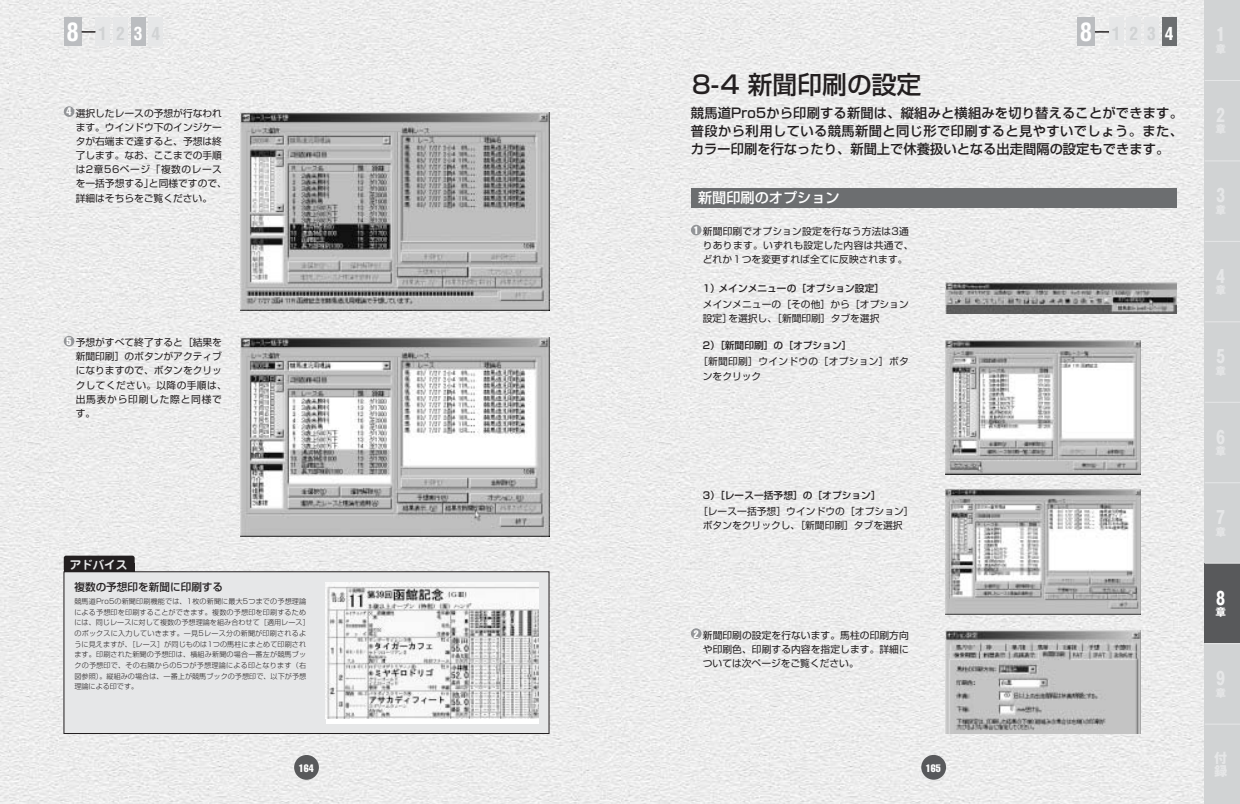
<style>
.page{position:relative;width:1240px;height:804px;background:#fff}
.page>*{position:absolute;margin:0;border:0;box-sizing:border-box;transform-origin:0 0}
.t1{font:500 24.75px "Shin Go";color:#231f20}
.t2{font:700 condensed 17.75px "Helvetica";letter-spacing:.5em;color:#d1d3d4}
.t3{font:700 17.75px "Gothic MB101";color:#e6e7e8}
.t4{font:700 17.75px "Gothic MB101";color:#fff}
.t5{font:500 14.12px "Shin Go";color:#fff}
.t6{font:500 13.25px/17.8px "Shin Go";color:#231f20;text-align:justify}
.t7{font:700 13.25px "Gothic MB101";color:#e6e7e8}
.t8{font:700 11.5px "Jun 501";color:#e6e7e8}
.t9{font:500 10.62px "Shin Go";color:#231f20}
.t10{font:extra-condensed 10.62px "Helvetica";color:#fff}
.t11{font:700 10.62px "Gothic MB101";color:#fff}
.t12{font:9.75px/14.1px "Shin Go";color:#231f20}
.t13{font:9.75px/14.1px "Shin Go";letter-spacing:.02em;color:#231f20}
.t14{font:500 9.75px "Shin Go";color:#231f20}
.t15{font:9.75px/14.1px "Shin Go";letter-spacing:.03em;color:#231f20}
.t16{font:300 7.12px/10.6px "Shin Go";letter-spacing:.02em;color:#231f20}
.s1{font-size:24.75px;color:#fff}
.s2{color:#fff}
.s3{font-family:"Helvetica";font-stretch:extra-condensed;font-size:10.62px;color:#fff}
</style>
<div class="page">
<img style="left:620px;top:0;width:585px;height:804px">
<div style="left:921px;top:755px;width:25px;height:24px;background:#58595b;border-radius:50%"></div>
<img style="left:946px;top:282px;width:230px;height:31px">
<div style="left:691px;top:225px;width:11px;height:10px;background:#939598;border-radius:50%"></div>
<img style="left:946px;top:341px;width:195px;height:133px">
<img style="left:946px;top:489px;width:195px;height:126px">
<img style="left:946px;top:630px;width:195px;height:103px">
<div style="left:691px;top:628px;width:11px;height:11px;background:#939598;border-radius:50%"></div>
<div style="left:1077px;top:18px;width:18px;height:28px;background:#bbbdc0"></div>
<div style="left:1109px;top:18px;width:14px;height:28px;background:#e6e7e8"></div>
<div style="left:1127px;top:18px;width:14px;height:28px;background:#e6e7e8"></div>
<div style="left:1144px;top:18px;width:15px;height:28px;background:#e6e7e8"></div>
<div style="left:1162px;top:18px;width:14px;height:28px;background:#6c6e70"></div>
<svg style="left:1095px;top:32px;width:14px;height:1px"></svg>
<div style="left:0;top:0;width:620px;height:804px;background:#ececec"></div>
<div style="left:64px;top:18px;width:17px;height:28px;background:#bbbdc0"></div>
<div style="left:96px;top:18px;width:14px;height:28px;background:#e6e7e8"></div>
<div style="left:113px;top:18px;width:15px;height:28px;background:#e6e7e8"></div>
<div style="left:131px;top:18px;width:14px;height:28px;background:#bbbdc0"></div>
<div style="left:149px;top:18px;width:14px;height:28px;background:#e6e7e8"></div>
<svg style="left:81px;top:32px;width:15px;height:1px"></svg>
<div style="left:294px;top:755px;width:25px;height:25px;background:#58595b;border-radius:50%"></div>
<img style="left:241px;top:113px;width:308px;height:198px">
<div style="left:64px;top:106px;width:10px;height:11px;background:#939598;border-radius:50%"></div>
<img style="left:241px;top:338px;width:308px;height:198px">
<div style="left:64px;top:336px;width:10px;height:10px;background:#939598;border-radius:50%"></div>
<div style="left:64px;top:572px;width:485px;height:161px;background:#e6e7e8"></div>
<div style="left:64px;top:571px;width:485px;height:162px;border:1px solid #231f20"></div>
<div style="left:64px;top:555px;width:71px;height:16px;background:#231f20;border-radius:2px"></div>
<div style="left:64px;top:563px;width:71px;height:8px;background:#231f20"></div>
<div style="left:326px;top:583px;width:213px;height:141px;background:#fff"></div>
<img style="left:326px;top:583px;width:213px;height:136px">
<div style="left:691px;top:188px;width:485px;height:20px;background:#6c6e70"></div>
<div style="left:1205px;top:0;width:35px;height:161px;background:#d1d3d4"></div>
<hr style="left:1205px;top:80px;width:35px;height:1px;background:#e6e7e8">
<div style="left:1205px;top:161px;width:35px;height:80px;background:#d1d3d4"></div>
<div style="left:1205px;top:241px;width:35px;height:81px;background:#d1d3d4"></div>
<div style="left:1205px;top:322px;width:35px;height:80px;background:#d1d3d4"></div>
<div style="left:1205px;top:402px;width:35px;height:81px;background:#d1d3d4"></div>
<div style="left:1205px;top:483px;width:35px;height:80px;background:#d1d3d4"></div>
<div style="left:1205px;top:563px;width:35px;height:80px;background:#58595b"></div>
<div style="left:1205px;top:643px;width:35px;height:81px;background:#d1d3d4"></div>
<div style="left:1205px;top:724px;width:35px;height:80px;background:#d1d3d4"></div>
<hr style="left:1205px;top:160px;width:35px;height:1px;background:#e6e7e8">
<hr style="left:1205px;top:241px;width:35px;height:1px;background:#e6e7e8">
<hr style="left:1205px;top:321px;width:35px;height:1px;background:#e6e7e8">
<hr style="left:1205px;top:402px;width:35px;height:1px;background:#e6e7e8">
<hr style="left:1205px;top:482px;width:35px;height:1px;background:#e6e7e8">
<hr style="left:1205px;top:563px;width:35px;height:1px;background:#e6e7e8">
<hr style="left:1205px;top:643px;width:35px;height:1px;background:#e6e7e8">
<hr style="left:1205px;top:723px;width:35px;height:1px;background:#e6e7e8">
<h2 class="t2" style="left:66px;top:27px;width:95px"><span class="s1">8</span> 12<span class="s2">3</span>4</h2>
<h2 class="t2" style="left:1080px;top:27px;width:95px"><span class="s1">8</span> 123<span class="s2">4</span></h2>
<p class="t12" style="left:67px;top:107px;width:157px"><span class="s3">4</span> 選択したレースの予想が行なわれ</p>
<p class="t12" style="left:76px;top:121px;width:153px">ます。ウインドウ下のインジケータが右端まで達すると、予想は終了します。なお、ここまでの手順は2章56ページ「複数のレースを一括予想する」と同様ですので、詳細はそちらをご覧ください。</p>
<p class="t12" style="left:67px;top:336px;width:157px"><span class="s3">5</span> 予想がすべて終了すると［結果を</p>
<p class="t13" style="left:76px;top:351px;width:153px">新聞印刷］のボタンがアクティブになりますので、ボタンをクリックしてください。以降の手順は、出馬表から印刷した際と同様です。</p>
<p class="t8" style="left:70px;top:560px;width:59px">アドバイス</p>
<p class="t16" style="left:74px;top:597px;width:237px">競馬道Pro5の新聞印刷機能では、1枚の新聞に最大5つまでの予想理論による予想印を印刷することができます。複数の予想印を印刷するためには、同じレースに対して複数の予想理論を組み合わせて［適用レース］のボックスに入力していきます。一見5レース分の新聞が印刷されるように見えますが、［レース］が同じものは1つの馬柱にまとめて印刷されます。印刷された新聞の予想印は、横組み新聞の場合一番左が競馬ブックの予想印で、その右隣からの5つが予想理論による印となります（右図参照）。縦組みの場合は、一番上が競馬ブックの予想印で、以下が予想理論による印です。</p>
<p class="t9" style="left:74px;top:583px;width:150px">複数の予想印を新聞に印刷する</p>
<p class="t10" style="left:299px;top:764px;width:16px">164</p>
<h1 class="t1" style="left:692px;top:75px;width:231px">8-4 新聞印刷の設定</h1>
<h3 class="t6" style="left:691px;top:106px;width:494px">競馬道Pro5から印刷する新聞は、縦組みと横組みを切り替えることができます。普段から利用している競馬新聞と同じ形で印刷すると見やすいでしょう。また、カラー印刷を行なったり、新聞上で休養扱いとなる出走間隔の設定もできます。</h3>
<h3 class="t5" style="left:698px;top:192px;width:143px">新聞印刷のオプション</h3>
<p class="t13" style="left:694px;top:225px;width:217px"><span class="s3">1</span> 新聞印刷でオプション設定を行なう方法は3通</p>
<p class="t12" style="left:703px;top:239px;width:212px">りあります。いずれも設定した内容は共通で、どれか１つを変更すれば全てに反映されます。</p>
<p class="t14" style="left:703px;top:284px;width:183px">1）メインメニューの［オプション設定］</p>
<p class="t12" style="left:703px;top:298px;width:207px">メインメニューの［その他］から［オプション設定］を選択し、［新聞印刷］タブを選択</p>
<p class="t14" style="left:703px;top:342px;width:150px">2）［新聞印刷］の［オプション］</p>
<p class="t15" style="left:703px;top:356px;width:207px;text-indent:-5px">［新聞印刷］ウインドウの［オプション］ボタンをクリック</p>
<p class="t14" style="left:703px;top:491px;width:179px">3）［レース一括予想］の［オプション］</p>
<p class="t12" style="left:703px;top:505px;width:212px;text-indent:-5px">［レース一括予想］ウインドウの［オプション］ボタンをクリックし、［新聞印刷］タブを選択</p>
<p class="t12" style="left:694px;top:629px;width:217px"><span class="s3">2</span> 新聞印刷の設定を行ないます。馬柱の印刷方向</p>
<p class="t12" style="left:703px;top:643px;width:207px">や印刷色、印刷する内容を指定します。詳細については次ページをご覧ください。</p>
<p class="t10" style="left:926px;top:764px;width:16px">165</p>
<h2 class="t3" style="left:1212px;top:28px;width:19px">１</h2>
<h2 class="t3" style="left:1212px;top:108px;width:19px">２</h2>
<h2 class="t3" style="left:1212px;top:189px;width:19px">３</h2>
<h2 class="t3" style="left:1212px;top:269px;width:19px">４</h2>
<h2 class="t3" style="left:1212px;top:350px;width:19px">５</h2>
<h2 class="t3" style="left:1212px;top:430px;width:19px">６</h2>
<h2 class="t3" style="left:1212px;top:511px;width:19px">７</h2>
<h2 class="t4" style="left:1212px;top:591px;width:19px">８</h2>
<p class="t11" style="left:1215px;top:608px;width:12px">章</p>
<h2 class="t3" style="left:1212px;top:672px;width:19px">９</h2>
<h3 class="t7" style="left:1214px;top:766px;width:15px">録</h3>
</div>
